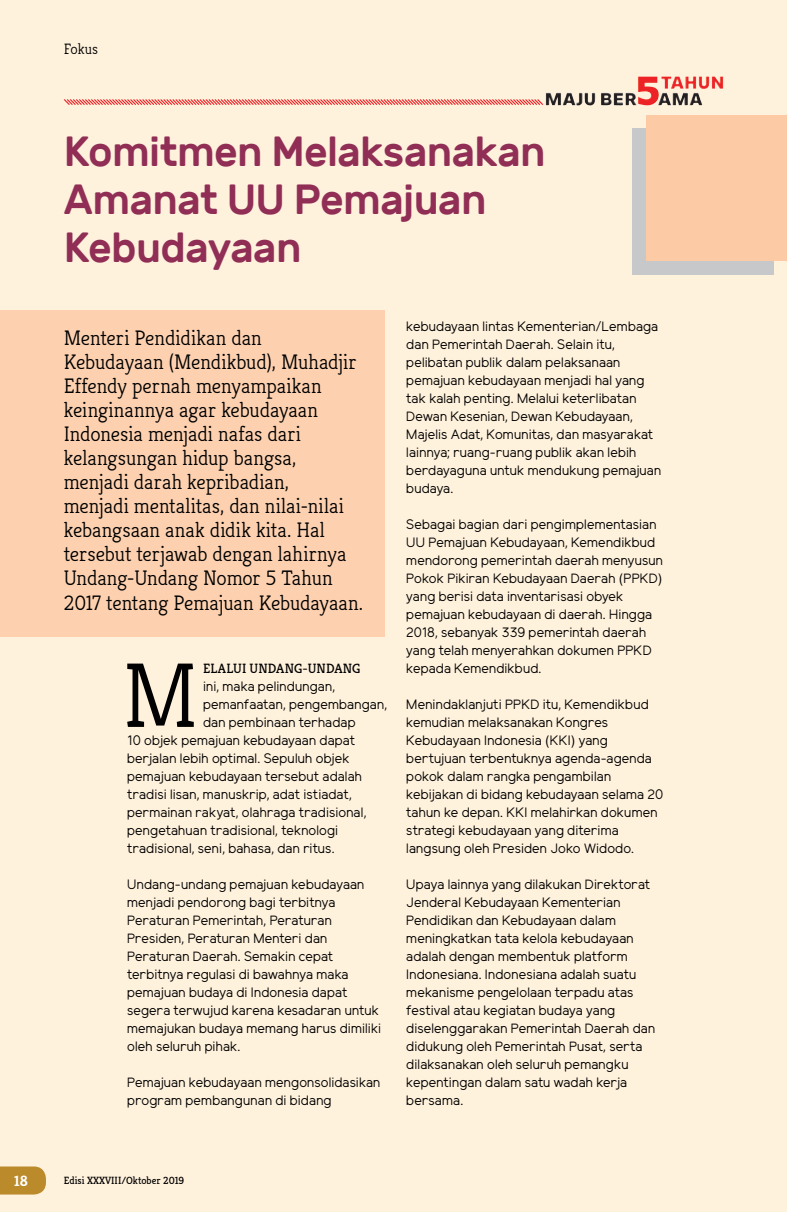
<style>
.page{position:relative;width:787px;height:1212px;background:#fff2dd}
.page>*{position:absolute;margin:0;border:0;box-sizing:border-box;transform-origin:0 0}
.t1{font:300 91.65px "Kreon";color:#000}
.t2{font:500 42px/48px "Rubik";letter-spacing:-.015em;color:#902e56}
.t3{font:300 21px/24px "Kreon";color:#000}
.t4{font:300 15px "Kreon";color:#000}
.t5{font:700 15px "Kreon";color:#fff}
.t6{font:13.5px/18px "Elliot Sans";letter-spacing:.015em;color:#000}
.t7{font:13.5px "Kreon";letter-spacing:.01em;color:#000}
.t8{font:10.5px "Kreon";color:#000}
</style>
<div class="page">
<svg style="left:0;top:1166px;width:46px;height:28px"></svg>
<div style="left:632px;top:128px;width:141px;height:147px;background:#c7c8ca"></div>
<div style="left:0;top:310px;width:384px;height:327px;background:#fdd1b0"></div>
<img style="left:546px;top:76px;width:177px;height:30px">
<svg style="left:64px;top:99px;width:480px;height:6px;background:#f69188"></svg>
<div style="left:646px;top:115px;width:141px;height:145px;background:#fccaa4"></div>
<p class="t4" style="left:64px;top:41px;width:36px">Fokus</p>
<h2 class="t2" style="left:64px;top:128px;width:483px">Komitmen Melaksanakan<br>Amanat UU Pemajuan<br>Kebudayaan</h2>
<p class="t3" style="left:64px;top:327px;width:301px">Menteri Pendidikan dan<br>Kebudayaan (Mendikbud), Muhadjir<br>Effendy pernah menyampaikan keinginannya agar kebudayaan<br>Indonesia menjadi nafas dari kelangsungan hidup bangsa, menjadi darah kepribadian,<br>menjadi mentalitas, dan nilai-nilai kebangsaan anak didik kita. Hal tersebut terjawab dengan lahirnya<br>Undang-Undang Nomor 5 Tahun<br>2017 tentang Pemajuan Kebudayaan.</p>
<h1 class="t1" style="left:122px;top:645px;width:78px">M</h1>
<p class="t7" style="left:203px;top:660px;width:159px">ELALUI UNDANG-UNDANG</p>
<p class="t6" style="left:203px;top:679px;width:134px">ini, maka pelindungan,</p>
<p class="t6" style="left:203px;top:697px;width:186px">pemanfaatan, pengembangan,</p>
<p class="t6" style="left:203px;top:715px;width:154px">dan pembinaan terhadap</p>
<p class="t6" style="left:127px;top:733px;width:229px">10 objek pemajuan kebudayaan dapat</p>
<p class="t6" style="left:127px;top:751px;width:224px">berjalan lebih optimal. Sepuluh objek</p>
<p class="t6" style="left:127px;top:769px;width:236px">pemajuan kebudayaan tersebut adalah</p>
<p class="t6" style="left:127px;top:787px;width:226px">tradisi lisan, manuskrip, adat istiadat,</p>
<p class="t6" style="left:127px;top:805px;width:241px">permainan rakyat, olahraga tradisional,</p>
<p class="t6" style="left:127px;top:823px;width:212px">pengetahuan tradisional, teknologi</p>
<p class="t6" style="left:127px;top:841px;width:209px">tradisional, seni, bahasa, dan ritus.</p>
<p class="t6" style="left:127px;top:877px;width:255px">Undang-undang pemajuan kebudayaan menjadi pendorong bagi terbitnya Peraturan Pemerintah, Peraturan Presiden, Peraturan Menteri dan Peraturan Daerah. Semakin cepat terbitnya regulasi di bawahnya maka pemajuan budaya di Indonesia dapat segera terwujud karena kesadaran untuk memajukan budaya memang harus dimiliki oleh seluruh pihak.</p>
<p class="t6" style="left:127px;top:1075px;width:255px">Pemajuan kebudayaan mengonsolidasikan program pembangunan di bidang</p>
<p class="t6" style="left:406px;top:319px;width:256px">kebudayaan lintas Kementerian/Lembaga dan Pemerintah Daerah. Selain itu, pelibatan publik dalam pelaksanaan pemajuan kebudayaan menjadi hal yang tak kalah penting. Melalui keterlibatan Dewan Kesenian, Dewan Kebudayaan, Majelis Adat, Komunitas, dan masyarakat lainnya; ruang-ruang publik akan lebih berdayaguna untuk mendukung pemajuan budaya.</p>
<p class="t6" style="left:406px;top:517px;width:258px">Sebagai bagian dari pengimplementasian UU Pemajuan Kebudayaan, Kemendikbud mendorong pemerintah daerah menyusun Pokok Pikiran Kebudayaan Daerah (PPKD) yang berisi data inventarisasi obyek pemajuan kebudayaan di daerah. Hingga 2018, sebanyak 339 pemerintah daerah yang telah menyerahkan dokumen PPKD kepada Kemendikbud.</p>
<p class="t6" style="left:406px;top:697px;width:258px">Menindaklanjuti PPKD itu, Kemendikbud kemudian melaksanakan Kongres Kebudayaan Indonesia (KKI) yang bertujuan terbentuknya agenda-agenda pokok dalam rangka pengambilan kebijakan di bidang kebudayaan selama 20 tahun ke depan. KKI melahirkan dokumen strategi kebudayaan yang diterima langsung oleh Presiden Joko Widodo.</p>
<p class="t6" style="left:406px;top:877px;width:250px">Upaya lainnya yang dilakukan Direktorat Jenderal Kebudayaan Kementerian Pendidikan dan Kebudayaan dalam meningkatkan tata kelola kebudayaan adalah dengan membentuk platform Indonesiana. Indonesiana adalah suatu mekanisme pengelolaan terpadu atas festival atau kegiatan budaya yang diselenggarakan Pemerintah Daerah dan didukung oleh Pemerintah Pusat, serta dilaksanakan oleh seluruh pemangku kepentingan dalam satu wadah kerja bersama.</p>
<p class="t5" style="left:14px;top:1171px;width:15px">18</p>
<p class="t8" style="left:64px;top:1174px;width:122px">EDISI XXXVIII/OKTOBER 2019</p>
</div>
